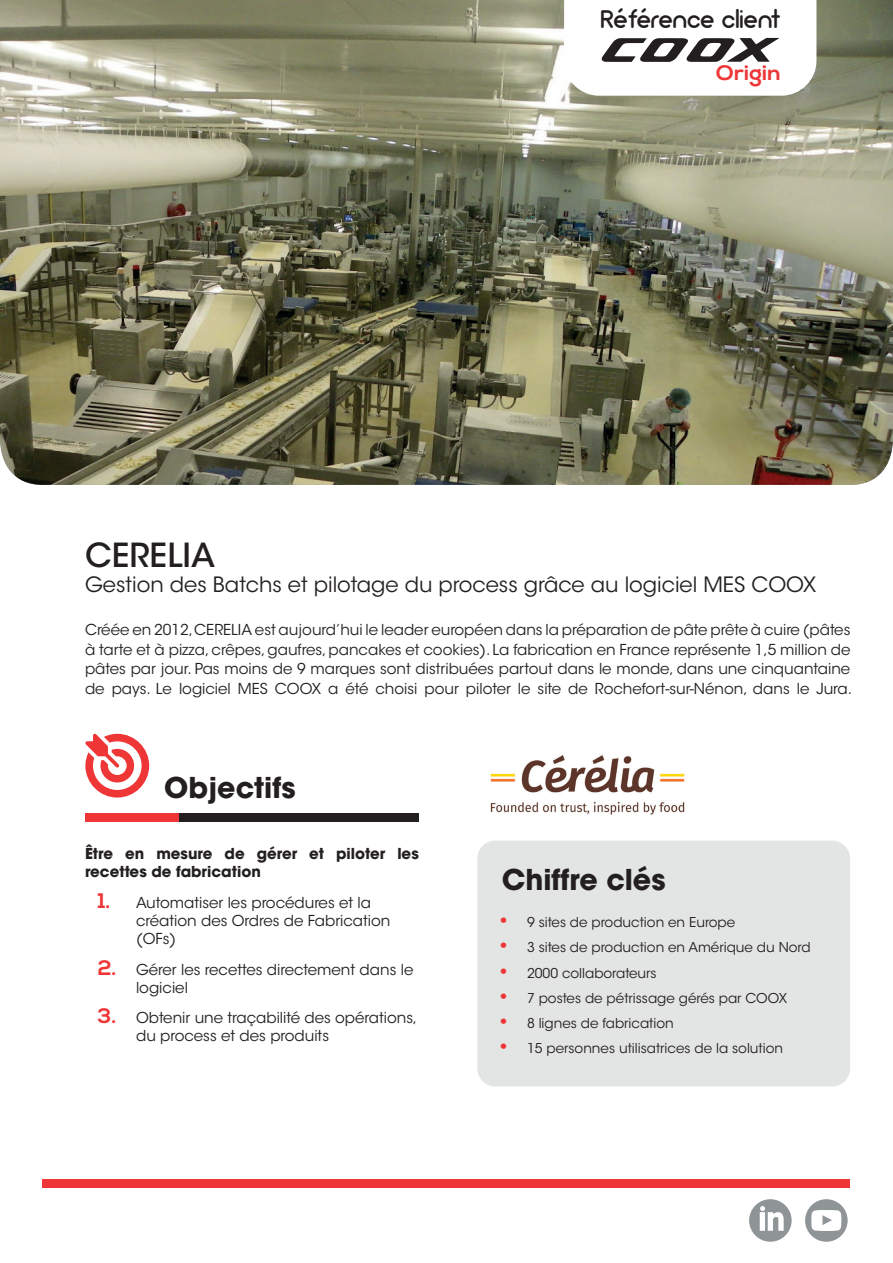
<style>
.page{position:relative;width:893px;height:1263px;background:#fff}
.page>*{position:absolute;margin:0;border:0;box-sizing:border-box;transform-origin:0 0}
.t1{font:500 33px "ITC Avant Garde Std";color:#231f20}
.t2{font:700 28.5px "ITC Avant Garde Std";color:#231f20}
.t3{font:25.5px "Arciform";color:#231f20}
.t4{font:21px "ITC Avant Garde Std";color:#231f20}
.t5{font:700 21px "Nexa";color:#ee3637;scale:1.09 1}
.t6{font:15px/18px "ITC Avant Garde Std";color:#231f20}
.t7{font:700 15px/18px "ITC Avant Garde Std";color:#231f20}
.t8{font:13.5px "ITC Avant Garde Std";color:#231f20}
.s1{font-family:"Nexa";font-weight:700;font-size:21px;color:#ee3637}
</style>
<div class="page">
<div style="left:43px;top:1179px;width:807px;height:9px;background:#ee3637"></div>
<svg style="left:749px;top:1199px;width:43px;height:43px"></svg>
<svg style="left:805px;top:1199px;width:43px;height:43px"></svg>
<div style="left:85px;top:814px;width:94px;height:8px;background:#ee3637"></div>
<div style="left:179px;top:814px;width:240px;height:8px;background:#231f20"></div>
<svg style="left:85px;top:734px;width:64px;height:63px"></svg>
<div style="left:477px;top:840px;width:373px;height:246px;background:#e3e5e5;border-radius:18px"></div>
<img style="left:0;top:0;width:893px;height:485px">
<svg style="left:564px;top:0;width:252px;height:96px"></svg>
<img style="left:490px;top:755px;width:195px;height:60px">
<h3 class="t3" style="left:600px;top:3px;width:181px">Référence client</h3>
<h3 class="t5" style="left:716px;top:61px;width:61px">Origin</h3>
<h1 class="t1" style="left:85px;top:534px;width:131px">CERELIA</h1>
<h3 class="t4" style="left:85px;top:571px;width:733px">Gestion des Batchs et pilotage du process grâce au logiciel MES COOX</h3>
<p class="t6" style="left:85px;top:620px;width:769px;line-height:19.5px;text-align:justify">Créée en 2012, CERELIA est aujourd’hui le leader européen dans la préparation de pâte prête à cuire (pâtes à tarte et à pizza, crêpes, gaufres, pancakes et cookies). La fabrication en France représente 1,5 million de pâtes par jour. Pas moins de 9 marques sont distribuées partout dans le monde, dans une cinquantaine de pays. Le logiciel MES COOX a été choisi pour piloter le site de Rochefort-sur-Nénon, dans le Jura.</p>
<h2 class="t2" style="left:164px;top:768px;width:133px">Objectifs</h2>
<p class="t7" style="left:85px;top:844px;width:335px">Être en mesure de gérer et piloter les recettes de fabrication</p>
<p class="t6" style="left:136px;top:894px;width:256px;text-indent:-38px"><span class="s1">1.</span> Automatiser les procédures et la création des Ordres de Fabrication (OFs)</p>
<p class="t6" style="left:136px;top:960px;width:279px;text-indent:-38px"><span class="s1">2.</span> Gérer les recettes directement dans le logiciel</p>
<p class="t6" style="left:136px;top:1009px;width:283px;text-indent:-38px"><span class="s1">3.</span> Obtenir une traçabilité des opérations, du process et des produits</p>
<h2 class="t2" style="left:502px;top:861px;width:165px">Chiffre clés</h2>
<p class="t8" style="left:500px;top:914px;width:237px"><span class="s1">•</span> 9 sites de production en Europe</p>
<p class="t8" style="left:500px;top:939px;width:312px"><span class="s1">•</span> 3 sites de production en Amérique du Nord</p>
<p class="t8" style="left:500px;top:964px;width:158px"><span class="s1">•</span> 2000 collaborateurs</p>
<p class="t8" style="left:500px;top:990px;width:289px"><span class="s1">•</span> 7 postes de pétrissage gérés par COOX</p>
<p class="t8" style="left:500px;top:1015px;width:175px"><span class="s1">•</span> 8 lignes de fabrication</p>
<p class="t8" style="left:500px;top:1040px;width:285px"><span class="s1">•</span> 15 personnes utilisatrices de la solution</p>
</div>
